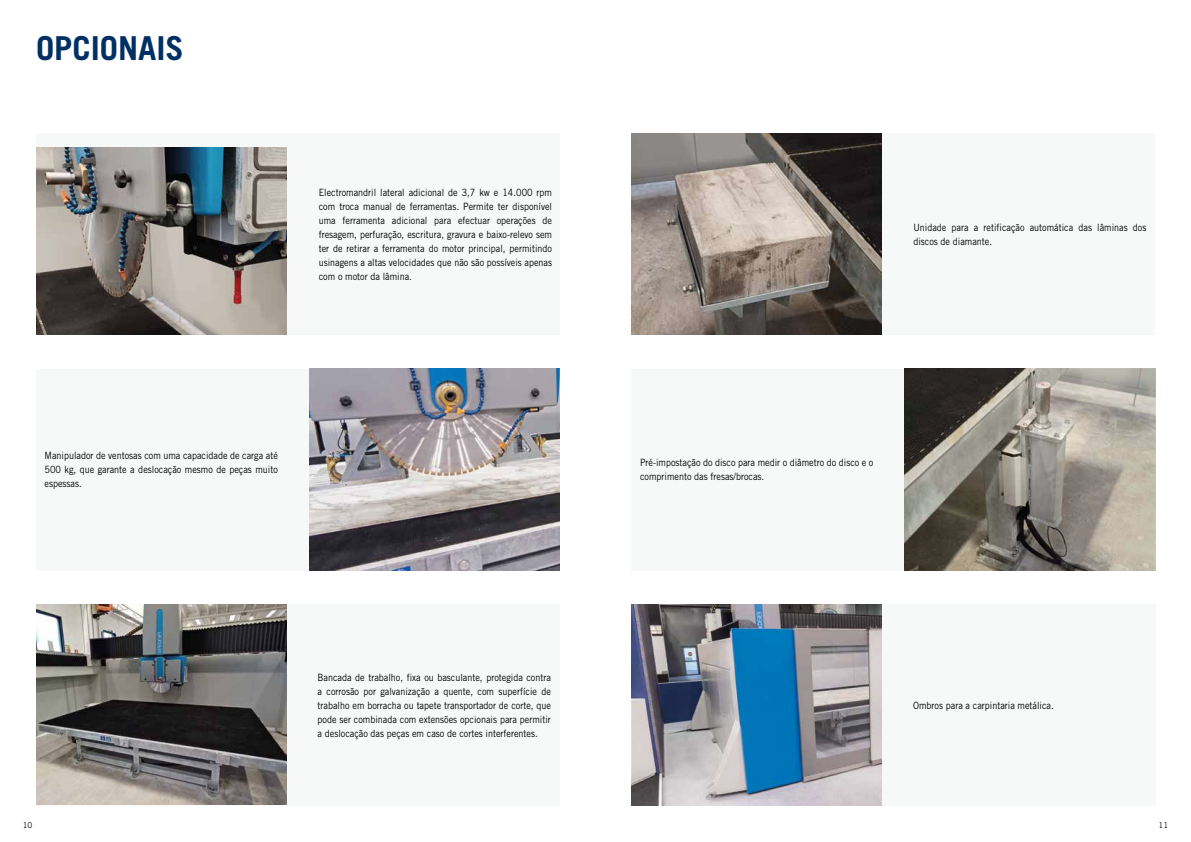
<style>
.page{position:relative;width:1191px;height:842px;background:#fff}
.page>*{position:absolute;margin:0;border:0;box-sizing:border-box;transform-origin:0 0}
.t1{font:700 33px "Trade Gothic LT Std";color:#003063}
.t2{font:10px/14px "Trade Gothic LT Std";color:#000;text-align:justify;scale:.9 1}
.t3{font:8px "Trade Gothic LT Std";color:#000}
</style>
<div class="page">
<div style="left:36px;top:369px;width:523px;height:201px;background:#f7f9f9"></div>
<div style="left:36px;top:133px;width:523px;height:202px;background:#f7f9f9"></div>
<div style="left:36px;top:604px;width:523px;height:202px;background:#f7f9f9"></div>
<div style="left:632px;top:604px;width:523px;height:202px;background:#f7f9f9"></div>
<div style="left:631px;top:369px;width:524px;height:201px;background:#f7f9f9"></div>
<div style="left:631px;top:133px;width:524px;height:202px;background:#f7f9f9"></div>
<img style="left:309px;top:369px;width:250px;height:201px">
<img style="left:36px;top:147px;width:250px;height:188px">
<img style="left:36px;top:604px;width:250px;height:201px">
<img style="left:631px;top:604px;width:251px;height:202px">
<img style="left:905px;top:369px;width:250px;height:201px">
<img style="left:631px;top:133px;width:251px;height:202px">
<h1 class="t1" style="left:36px;top:28px;width:149px">OPCIONAIS</h1>
<p class="t2" style="left:319px;top:185px;width:261px">Electromandril lateral adicional de 3,7 kw e 14.000 rpm com troca manual de ferramentas. Permite ter disponível uma ferramenta adicional para efectuar operações de fresagem, perfuração, escritura, gravura e baixo-relevo sem ter de retirar a ferramenta do motor principal, permitindo usinagens a altas velocidades que não são possíveis apenas com o motor da lâmina.</p>
<p class="t2" style="left:45px;top:448px;width:261px">Manipulador de ventosas com uma capacidade de carga até 500 kg, que garante a deslocação mesmo de peças muito espessas.</p>
<p class="t2" style="left:317px;top:670px;width:261px">Bancada de trabalho, fixa ou basculante, protegida contra a corrosão por galvanização a quente, com superfície de trabalho em borracha ou tapete transportador de corte, que pode ser combinada com extensões opcionais para permitir a deslocação das peças em caso de cortes interferentes.</p>
<p class="t2" style="left:913px;top:220px;width:260px">Unidade para a retificação automática das lâminas dos discos de diamante.</p>
<p class="t2" style="left:640px;top:455px;width:261px">Pré-impostação do disco para medir o diâmetro do disco e o comprimento das fresas/brocas.</p>
<p class="t2" style="left:913px;top:698px;width:158px">Ombros para a carpintaria metálica.</p>
<p class="t3" style="left:23px;top:820px;width:11px">10</p>
<p class="t3" style="left:1158px;top:820px;width:11px">11</p>
</div>
